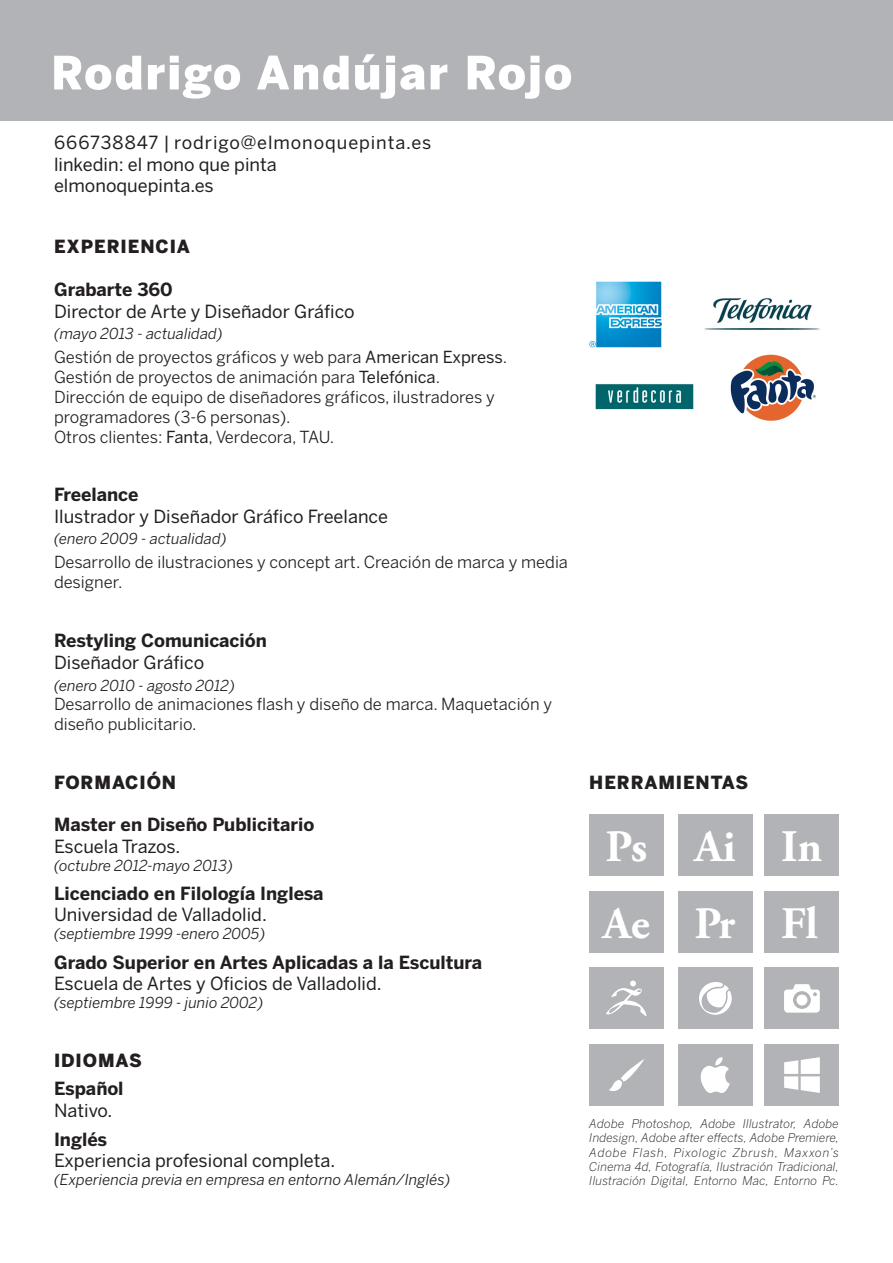
<style>
.page{position:relative;width:893px;height:1263px;background:#fff}
.page>*{position:absolute;margin:0;border:0;box-sizing:border-box;transform-origin:0 0}
.t1{font:700 45px "Adobe Garamond Pro";letter-spacing:-.01em;color:#fff}
.Paragraph_Style_1{font:18px "Benton Sans";color:#231f20}
.Paragraph_Style_1-2{font:700 18px "Benton Sans";color:#231f20}
.t2{font:900 18px "Benton Sans";letter-spacing:.05em;color:#231f20}
.Paragraph_Style_1-3{font:18px "Benton Sans";letter-spacing:.05em;color:#231f20}
.Paragraph_Style_1-4{font:16.5px/19.8px "Benton Sans";color:#231f20}
.Paragraph_Style_1-5{font:italic 15px "Benton Sans";color:#231f20}
.Paragraph_Style_1-6{font:italic 300 12px/14.4px "Benton Sans";letter-spacing:.01em;color:#231f20;text-align:justify}
.s1{font-style:inherit}
</style>
<div class="page">
<div style="left:0;top:0;width:893px;height:120px;background:#b2b3b7"></div>
<div style="left:589px;top:1044px;width:74px;height:62px;background:#b2b3b7"></div>
<div style="left:678px;top:1044px;width:74px;height:62px;background:#b2b3b7"></div>
<div style="left:765px;top:1044px;width:74px;height:62px;background:#b2b3b7"></div>
<div style="left:589px;top:967px;width:74px;height:62px;background:#b2b3b7"></div>
<div style="left:678px;top:967px;width:74px;height:62px;background:#b2b3b7"></div>
<div style="left:765px;top:967px;width:74px;height:62px;background:#b2b3b7"></div>
<img style="left:589px;top:282px;width:72px;height:66px">
<img style="left:704px;top:298px;width:116px;height:32px">
<img style="left:595px;top:384px;width:99px;height:26px">
<div style="left:589px;top:814px;width:74px;height:62px;background:#b2b3b7"></div>
<div style="left:589px;top:891px;width:74px;height:62px;background:#b2b3b7"></div>
<div style="left:678px;top:891px;width:74px;height:62px;background:#b2b3b7"></div>
<div style="left:765px;top:891px;width:74px;height:62px;background:#b2b3b7"></div>
<div style="left:765px;top:814px;width:74px;height:62px;background:#b2b3b7"></div>
<div style="left:678px;top:814px;width:74px;height:62px;background:#b2b3b7"></div>
<svg style="left:606px;top:980px;width:41px;height:36px"></svg>
<svg style="left:699px;top:982px;width:33px;height:33px"></svg>
<svg style="left:54px;top:54px;width:517px;height:45px"></svg>
<img style="left:730px;top:354px;width:86px;height:67px">
<svg style="left:784px;top:984px;width:36px;height:29px"></svg>
<div style="left:796px;top:994px;width:11px;height:11px;background:#fff;border-radius:50%"></div>
<svg style="left:784px;top:1057px;width:36px;height:36px"></svg>
<svg style="left:700px;top:1057px;width:30px;height:36px"></svg>
<svg style="left:609px;top:1059px;width:35px;height:32px"></svg>
<p class="Paragraph_Style_1-3" style="left:54px;top:130px;width:379px">666738847 | rodrigo@elmonoquepinta.es</p>
<p class="Paragraph_Style_1" style="left:54px;top:151px;width:224px">linkedin: el mono que pinta</p>
<p class="Paragraph_Style_1" style="left:54px;top:173px;width:161px">elmonoquepinta.es</p>
<p class="t2" style="left:54px;top:233px;width:138px">EXPERIENCIA</p>
<p class="Paragraph_Style_1-2" style="left:54px;top:276px;width:120px">Grabarte 360</p>
<p class="Paragraph_Style_1" style="left:54px;top:298px;width:302px">Director de Arte y Diseñador Gráfico</p>
<p class="Paragraph_Style_1-5" style="left:54px;top:323px;width:170px">(mayo 2013 - actualidad)</p>
<p class="Paragraph_Style_1-4" style="left:54px;top:346px;width:455px">Gestión de proyectos gráficos y web para <span class="s1">American Express</span>.</p>
<p class="Paragraph_Style_1-4" style="left:54px;top:366px;width:388px">Gestión de proyectos de animación para <span class="s1">Telefónica</span>.</p>
<p class="Paragraph_Style_1-4" style="left:54px;top:386px;width:442px">Dirección de equipo de diseñadores gráficos, ilustradores y programadores (3-6 personas).</p>
<p class="Paragraph_Style_1-4" style="left:54px;top:426px;width:282px">Otros clientes: <span class="s1">Fanta</span>, Verdecora, TAU.</p>
<p class="Paragraph_Style_1-2" style="left:54px;top:481px;width:86px">Freelance</p>
<p class="Paragraph_Style_1" style="left:54px;top:503px;width:335px">Ilustrador y Diseñador Gráfico Freelance</p>
<p class="Paragraph_Style_1-5" style="left:54px;top:528px;width:174px">(enero 2009 - actualidad)</p>
<p class="Paragraph_Style_1-4" style="left:54px;top:551px;width:515px">Desarrollo de ilustraciones y concept art. Creación de marca y media designer.</p>
<p class="Paragraph_Style_1-2" style="left:54px;top:627px;width:215px">Restyling Comunicación</p>
<p class="Paragraph_Style_1" style="left:54px;top:649px;width:152px">Diseñador Gráfico</p>
<p class="Paragraph_Style_1-5" style="left:54px;top:674px;width:183px">(enero 2010 - agosto 2012)</p>
<p class="Paragraph_Style_1-4" style="left:54px;top:693px;width:500px">Desarrollo de animaciones flash y diseño de marca. Maquetación y diseño publicitario.</p>
<p class="t2" style="left:54px;top:769px;width:124px">FORMACIÓN</p>
<p class="t2" style="left:589px;top:769px;width:160px">HERRAMIENTAS</p>
<p class="Paragraph_Style_1-2" style="left:54px;top:811px;width:262px">Master en Diseño Publicitario</p>
<p class="Paragraph_Style_1" style="left:54px;top:833px;width:128px">Escuela Trazos.</p>
<p class="Paragraph_Style_1-5" style="left:54px;top:854px;width:181px">(octubre 2012-mayo 2013)</p>
<p class="t1" style="left:606px;top:821px;width:43px">Ps</p>
<p class="t1" style="left:695px;top:821px;width:42px">Ai</p>
<p class="t1" style="left:781px;top:821px;width:42px">In</p>
<p class="Paragraph_Style_1-2" style="left:54px;top:880px;width:271px">Licenciado en Filología Inglesa</p>
<p class="Paragraph_Style_1" style="left:54px;top:902px;width:214px">Universidad de Valladolid.</p>
<p class="Paragraph_Style_1-5" style="left:54px;top:923px;width:213px">(septiembre 1999 -enero 2005)</p>
<p class="Paragraph_Style_1-2" style="left:54px;top:949px;width:430px">Grado Superior en Artes Aplicadas a la Escultura</p>
<p class="Paragraph_Style_1" style="left:54px;top:971px;width:329px">Escuela de Artes y Oficios de Valladolid.</p>
<p class="Paragraph_Style_1-5" style="left:54px;top:992px;width:211px">(septiembre 1999 - junio 2002)</p>
<p class="t2" style="left:54px;top:1047px;width:89px">IDIOMAS</p>
<p class="Paragraph_Style_1-2" style="left:54px;top:1075px;width:71px">Español</p>
<p class="Paragraph_Style_1" style="left:54px;top:1097px;width:60px">Nativo.</p>
<p class="Paragraph_Style_1-2" style="left:54px;top:1126px;width:55px">Inglés</p>
<p class="Paragraph_Style_1" style="left:54px;top:1148px;width:283px">Experiencia profesional completa.</p>
<p class="Paragraph_Style_1-5" style="left:54px;top:1169px;width:398px">(Experiencia previa en empresa en entorno Alemán/Inglés)</p>
<p class="t1" style="left:603px;top:897px;width:48px">Ae</p>
<p class="t1" style="left:781px;top:897px;width:38px">Fl</p>
<p class="t1" style="left:695px;top:897px;width:42px">Pr</p>
<p class="Paragraph_Style_1-6" style="left:589px;top:1115px;width:251px">Adobe Photoshop, Adobe Illustrator, Adobe Indesign, Adobe after effects, Adobe Premiere, Adobe Flash, Pixologic Zbrush, Maxxon’s Cinema 4d, Fotografía, Ilustración Tradicional, Ilustración Digital, Entorno Mac, Entorno Pc.</p>
</div>
